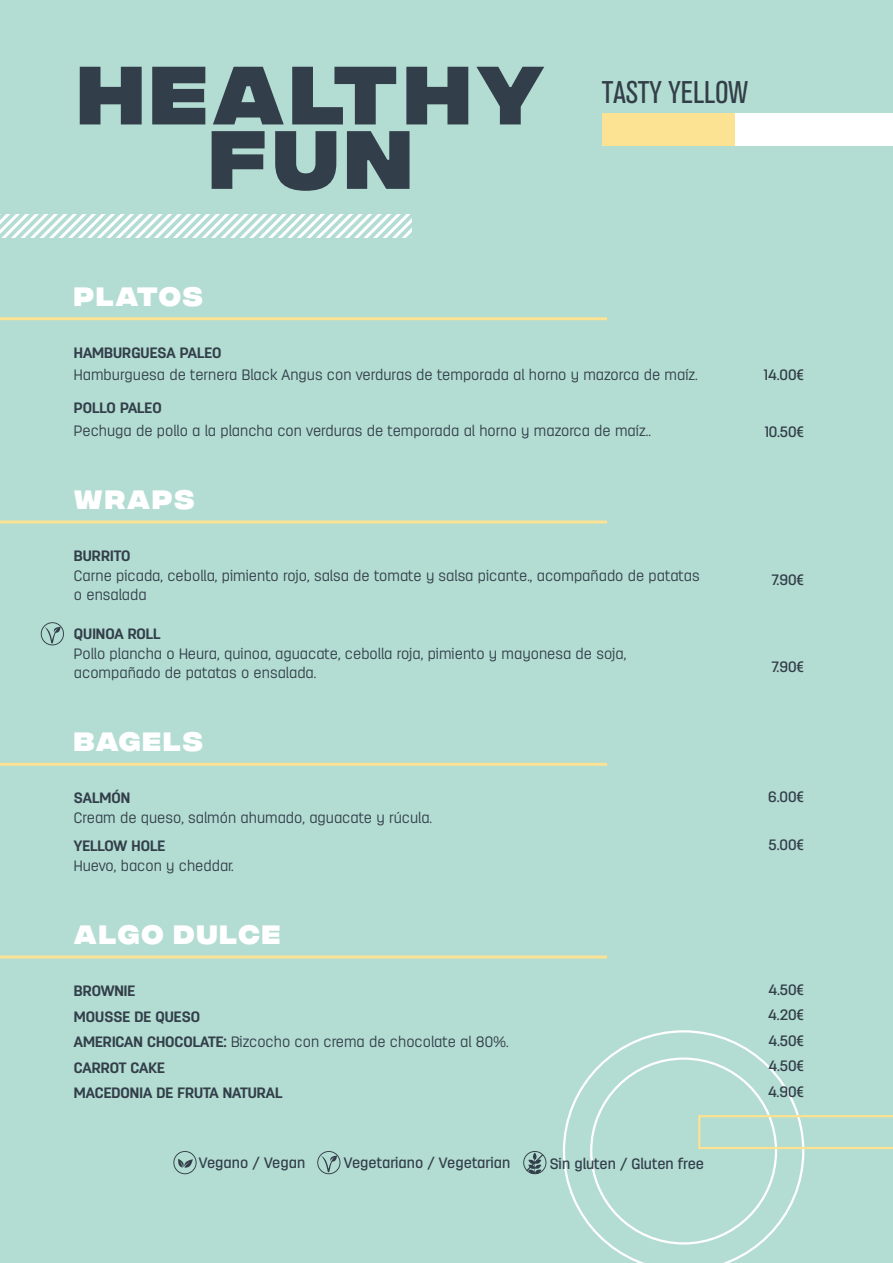
<style>
.page{position:relative;width:893px;height:1263px;background:#b3dcd2}
.page>*{position:absolute;margin:0;border:0;box-sizing:border-box;transform-origin:0 0}
.t1{font:800 82.5px/64.3px "Integral CF";letter-spacing:.075em;color:#323e49;text-align:center}
.t2{font:condensed 31.05px "Akzidenz Grotesk BQ";color:#323e48}
.t3{font:800 26.55px "Integral CF";letter-spacing:.075em;color:#fff}
.t4{font:300 15px/19.5px "Antartida";color:#323e49}
.t5{font:700 15px/25.5px "Antartida";color:#323e49}
.t6{font:500 15px/25.5px "Antartida";color:#323e49;text-align:justify}
.s1{font-weight:300}
</style>
<div class="page">
<svg style="left:563px;top:1030px;width:241px;height:233px"></svg>
<svg style="left:0;top:215px;width:412px;height:22px"></svg>
<div style="left:602px;top:113px;width:149px;height:33px;background:#fbe393"></div>
<div style="left:735px;top:113px;width:158px;height:33px;background:#fff"></div>
<svg style="left:173px;top:1151px;width:24px;height:23px"></svg>
<svg style="left:317px;top:1151px;width:23px;height:23px"></svg>
<svg style="left:523px;top:1151px;width:23px;height:24px"></svg>
<hr style="left:0;top:520px;width:607px;height:3px;background:#fbe393">
<svg style="left:41px;top:622px;width:23px;height:23px"></svg>
<hr style="left:0;top:763px;width:607px;height:3px;background:#fbe393">
<hr style="left:0;top:317px;width:607px;height:3px;background:#fbe393">
<svg style="left:698px;top:1115px;width:195px;height:34px"></svg>
<hr style="left:0;top:955px;width:607px;height:3px;background:#fbe393">
<h1 class="t1" style="left:77px;top:71px;width:468px">HEALTHY<br>FUN</h1>
<h2 class="t2" style="left:602px;top:75px;width:148px">TASTY YELLOW</h2>
<h3 class="t3" style="left:74px;top:281px;width:130px">PLATOS</h3>
<p class="t5" style="left:74px;top:340px;width:149px">HAMBURGUESA PALEO</p>
<p class="t4" style="left:74px;top:366px;width:625px">Hamburguesa de ternera Black Angus con verduras de temporada al horno y mazorca de maíz.</p>
<p class="t5" style="left:74px;top:396px;width:89px">POLLO PALEO</p>
<p class="t4" style="left:74px;top:421px;width:578px">Pechuga de pollo a la plancha con verduras de temporada al horno y mazorca de maíz..</p>
<h3 class="t3" style="left:74px;top:484px;width:122px">WRAPS</h3>
<p class="t5" style="left:74px;top:543px;width:58px">BURRITO</p>
<p class="t4" style="left:74px;top:566px;width:627px">Carne picada, cebolla, pimiento rojo, salsa de tomate y salsa picante., acompañado de patatas o ensalada</p>
<p class="t5" style="left:74px;top:621px;width:88px">QUINOA ROLL</p>
<p class="t4" style="left:74px;top:644px;width:554px">Pollo plancha o Heura, quinoa, aguacate, cebolla roja, pimiento y mayonesa de soja, acompañado de patatas o ensalada.</p>
<h3 class="t3" style="left:74px;top:726px;width:130px">BAGELS</h3>
<p class="t5" style="left:74px;top:786px;width:58px">SALMÓN</p>
<p class="t4" style="left:74px;top:808px;width:360px">Cream de queso, salmón ahumado, aguacate y rúcula.</p>
<p class="t5" style="left:74px;top:834px;width:93px">YELLOW HOLE</p>
<p class="t4" style="left:74px;top:856px;width:161px">Huevo, bacon y cheddar.</p>
<h3 class="t3" style="left:74px;top:919px;width:208px">ALGO DULCE</h3>
<p class="t6" style="left:764px;top:363px;width:41px">14.00€</p>
<p class="t6" style="left:765px;top:420px;width:41px">10.50€</p>
<p class="t6" style="left:772px;top:567px;width:33px">7.90€</p>
<p class="t6" style="left:772px;top:654px;width:33px">7.90€</p>
<p class="t6" style="left:768px;top:784px;width:37px">6.00€</p>
<p class="t6" style="left:768px;top:832px;width:37px">5.00€</p>
<p class="t5" style="left:74px;top:978px;width:436px">BROWNIE<br>MOUSSE DE QUESO<br>AMERICAN CHOCOLATE: <span class="s1">Bizcocho con crema de chocolate al 80%.<br></span>CARROT CAKE<br>MACEDONIA DE FRUTA NATURAL</p>
<p class="t6" style="left:768px;top:977px;width:37px">4.50€ 4.20€ 4.50€ 4.50€ 4.90€</p>
<p class="t6" style="left:199px;top:1150px;width:108px">Vegano / Vegan</p>
<p class="t6" style="left:344px;top:1150px;width:168px">Vegetariano / Vegetarian</p>
<p class="t6" style="left:550px;top:1151px;width:156px">Sin gluten / Gluten free</p>
</div>
